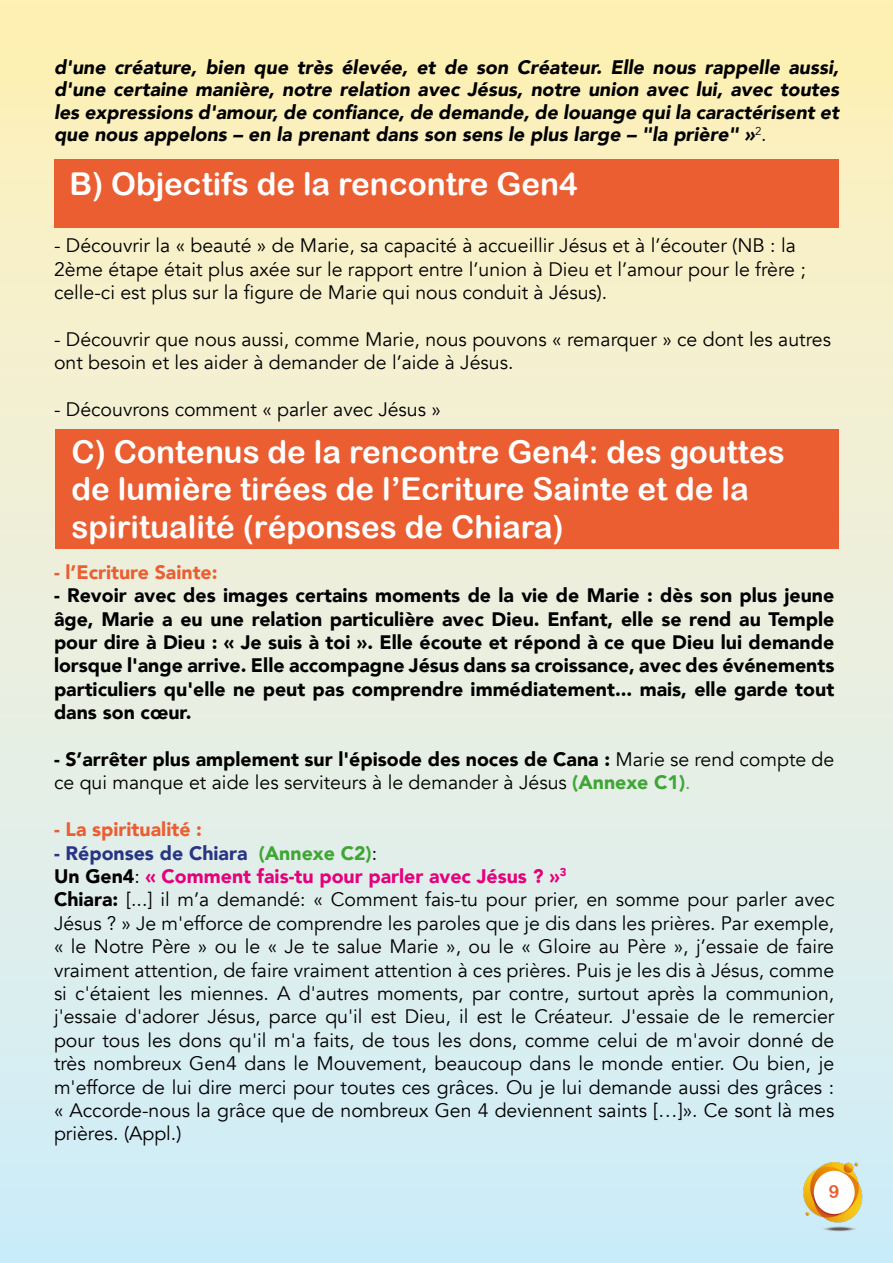
<style>
.page{position:relative;width:893px;height:1263px;background:#fff}
.page>*{position:absolute;margin:0;border:0;box-sizing:border-box;transform-origin:0 0}
.t1{font:31.5px/37.8px "Arial Rounded MT Bold";color:#fff}
.t2{font:19.5px/23.4px "Avenir";color:#000}
.t3{font:900 19.5px/23.4px "Avenir";color:#000;text-align:justify}
.t4{font:italic 900 19.5px/22.5px "Avenir";color:#000;text-align:justify}
.t5{font:900 19.5px "Avenir";color:#eb5e32}
.t6{font:18px "Arial Rounded MT Bold";color:#eb5e32}
.s1{font-weight:400;font-style:normal}
.s2{font-weight:900}
.s3{font-weight:900;color:#3fa535}
.s4{color:#3fa535}
.s5{font-weight:900;color:#283583}
.s6{font-weight:900;color:#e6007d}
</style>
<div class="page">
<div style="left:0;top:0;width:893px;height:1263px;background:linear-gradient(to bottom,#fff1b9,#cfedfe)"></div>
<svg style="left:0;top:0;width:1px;height:1263px"></svg>
<img style="left:804px;top:1162px;width:70px;height:71px">
<div style="left:54px;top:159px;width:785px;height:69px;background:#eb5e32"></div>
<div style="left:56px;top:429px;width:783px;height:120px;background:#eb5e32"></div>
<p class="t4" style="left:54px;top:55px;width:786px">d'une créature, bien que très élevée, et de son Créateur. Elle nous rappelle aussi, d'une certaine manière, notre relation avec Jésus, notre union avec lui, avec toutes les expressions d'amour, de confiance, de demande, de louange qui la caractérisent et que nous appelons – en la prenant dans son sens le plus large – "la prière" »<sup>2</sup><span class="s1">.</span></p>
<h1 class="t1" style="left:69px;top:164px;width:510px">B) Objectifs de la rencontre Gen4</h1>
<p class="t2" style="left:54px;top:234px;width:753px">- Découvrir la « beauté » de Marie, sa capacité à accueillir Jésus et à l’écouter (NB : la<br>2ème étape était plus axée sur le rapport entre l’union à Dieu et l’amour pour le frère ; celle-ci est plus sur la figure de Marie qui nous conduit à Jésus).</p>
<p class="t2" style="left:54px;top:328px;width:778px">- Découvrir que nous aussi, comme Marie, nous pouvons « remarquer » ce dont les autres ont besoin et les aider à demander de l’aide à Jésus.</p>
<p class="t2" style="left:54px;top:398px;width:388px">- Découvrons comment « parler avec Jésus »</p>
<h1 class="t1" style="left:71px;top:432px;width:715px">C) Contenus de la rencontre Gen4: des gouttes de lumière tirées de l’Ecriture Sainte et de la spiritualité (réponses de Chiara)</h1>
<p class="t5" style="left:54px;top:555px;width:165px">- l’Ecriture Sainte:</p>
<p class="t3" style="left:54px;top:583px;width:782px">- Revoir avec des images certains moments de la vie de Marie : dès son plus jeune âge, Marie a eu une relation particulière avec Dieu. Enfant, elle se rend au Temple pour dire à Dieu : « Je suis à toi ». Elle écoute et répond à ce que Dieu lui demande lorsque l'ange arrive. Elle accompagne Jésus dans sa croissance, avec des événements particuliers qu'elle ne peut pas comprendre immédiatement... mais, elle garde tout dans son cœur.</p>
<p class="t2" style="left:54px;top:748px;width:782px"><span class="s2">- S’arrêter plus amplement sur l'épisode des noces de Cana :</span> Marie se rend compte de ce qui manque et aide les serviteurs à le demander à Jésus <span class="s3">(Annexe C1)</span><span class="s4">.</span></p>
<p class="t5" style="left:54px;top:813px;width:150px">- La spiritualité :</p>
<p class="t2" style="left:54px;top:841px;width:782px"><span class="s5">- Réponses de Chiara</span> <span class="s3">(Annexe C2)</span>:<br><span class="s2">Un Gen4</span>: <span class="s6">« Comment fais-tu pour parler avec Jésus ? »</span><sup>3<br></sup><span class="s2">Chiara:</span> [...] il m’a demandé: « Comment fais-tu pour prier, en somme pour parler avec Jésus ? » Je m'efforce de comprendre les paroles que je dis dans les prières. Par exemple, « le Notre Père » ou le « Je te salue Marie », ou le « Gloire au Père », j’essaie de faire vraiment attention, de faire vraiment attention à ces prières. Puis je les dis à Jésus, comme si c'étaient les miennes. A d'autres moments, par contre, surtout après la communion, j'essaie d'adorer Jésus, parce qu'il est Dieu, il est le Créateur. J'essaie de le remercier pour tous les dons qu'il m'a faits, de tous les dons, comme celui de m'avoir donné de très nombreux Gen4 dans le Mouvement, beaucoup dans le monde entier. Ou bien, je m'efforce de lui dire merci pour toutes ces grâces. Ou je lui demande aussi des grâces : « Accorde-nous la grâce que de nombreux Gen 4 deviennent saints […]». Ce sont là mes prières. (Appl.)</p>
<p class="t6" style="left:829px;top:1181px;width:12px">9</p>
</div>
